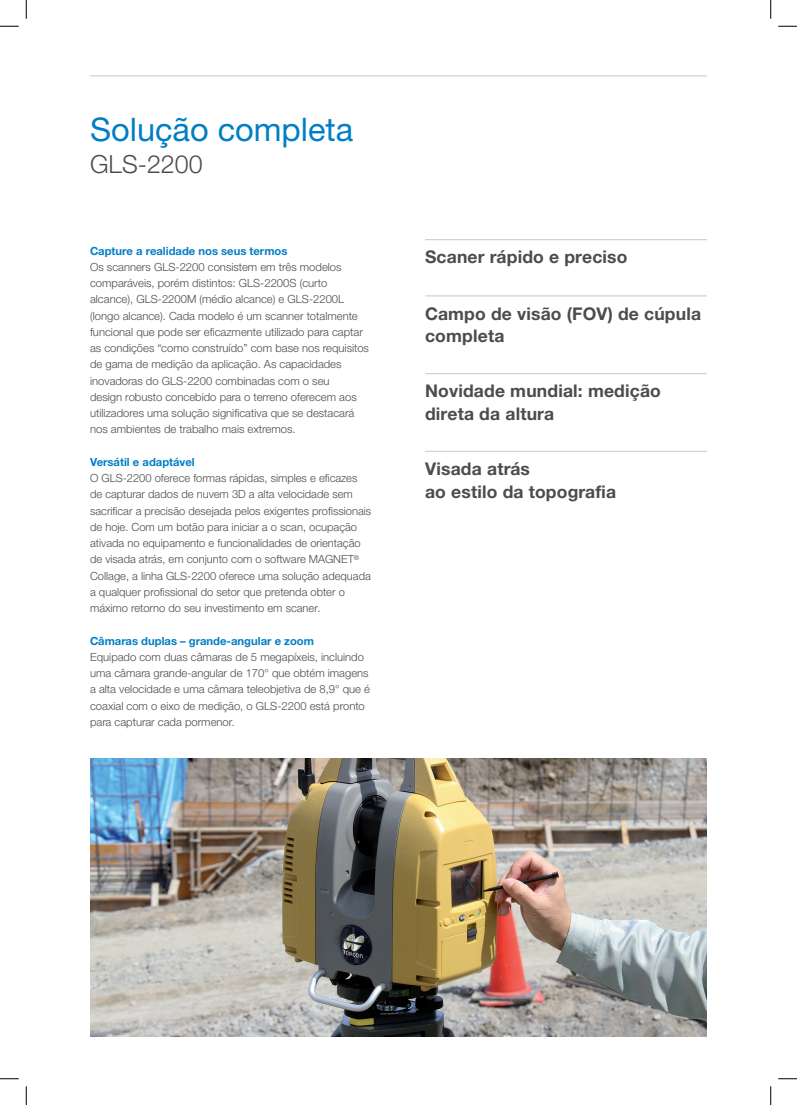
<style>
.page{position:relative;width:797px;height:1105px;background:#fff}
.page>*{position:absolute;margin:0;border:0;box-sizing:border-box;transform-origin:0 0}
.t1{font:32.5px "Helvetica Neue LTW1 G";color:#007ec5}
.t2{font:300 25px "Helvetica Neue LTW1 G";color:#4b4c4d}
.t3{font:700 17.5px/22.5px "Helvetica Neue LTW1 G";letter-spacing:.01em;color:#4b4c4d}
.t4{font:300 11.25px/16.2px "Helvetica Neue LTW1 G";color:#4b4c4d}
.t5{font:700 11.25px "Helvetica Neue LTW1 G";color:#007ec5}
</style>
<div class="page">
<hr style="left:90px;top:75px;width:617px;height:1px;background:#d1d2d4">
<hr style="left:425px;top:239px;width:282px;height:1px;background:#d1d2d4">
<hr style="left:425px;top:295px;width:282px;height:1px;background:#d1d2d4">
<hr style="left:425px;top:373px;width:282px;height:1px;background:#d1d2d4">
<hr style="left:425px;top:451px;width:282px;height:1px;background:#d1d2d4">
<img style="left:90px;top:758px;width:617px;height:278px">
<svg style="left:0;top:25px;width:19px;height:2px"></svg>
<svg style="left:778px;top:25px;width:19px;height:2px"></svg>
<svg style="left:0;top:1078px;width:19px;height:1px"></svg>
<svg style="left:778px;top:1078px;width:19px;height:1px"></svg>
<svg style="left:25px;top:0;width:2px;height:19px"></svg>
<svg style="left:25px;top:1086px;width:2px;height:19px"></svg>
<svg style="left:770px;top:0;width:1px;height:19px"></svg>
<svg style="left:770px;top:1086px;width:1px;height:19px"></svg>
<h1 class="t1" style="left:90px;top:109px;width:265px">Solução completa</h1>
<h2 class="t2" style="left:90px;top:149px;width:114px">GLS-2200</h2>
<p class="t5" style="left:90px;top:244px;width:199px">Capture a realidade nos seus termos</p>
<p class="t4" style="left:90px;top:259px;width:280px">Os scanners GLS-2200 consistem em três modelos comparáveis, porém distintos: GLS-2200S (curto alcance), GLS-2200M (médio alcance) e GLS-2200L (longo alcance). Cada modelo é um scanner totalmente funcional que pode ser eficazmente utilizado para captar as condições “como construído” com base nos requisitos de gama de medição da aplicação. As capacidades inovadoras do GLS-2200 combinadas com o seu<br>design robusto concebido para o terreno oferecem aos utilizadores uma solução significativa que se destacará nos ambientes de trabalho mais extremos.</p>
<p class="t5" style="left:90px;top:455px;width:106px">Versátil e adaptável</p>
<p class="t4" style="left:90px;top:470px;width:283px">O GLS-2200 oferece formas rápidas, simples e eficazes de capturar dados de nuvem 3D a alta velocidade sem sacrificar a precisão desejada pelos exigentes profissionais de hoje. Com um botão para iniciar a o scan, ocupação ativada no equipamento e funcionalidades de orientação de visada atrás, em conjunto com o software MAGNET<sup>® </sup>Collage, a linha GLS-2200 oferece uma solução adequada a qualquer profissional do setor que pretenda obter o máximo retorno do seu investimento em scaner.</p>
<p class="t5" style="left:90px;top:634px;width:225px">Câmaras duplas – grande-angular e zoom</p>
<p class="t4" style="left:90px;top:649px;width:281px">Equipado com duas câmaras de 5 megapíxeis, incluindo uma câmara grande-angular de 170° que obtém imagens a alta velocidade e uma câmara teleobjetiva de 8,9° que é coaxial com o eixo de medição, o GLS-2200 está pronto para capturar cada pormenor.</p>
<h3 class="t3" style="left:425px;top:246px;width:204px">Scaner rápido e preciso</h3>
<h3 class="t3" style="left:425px;top:302px;width:277px">Campo de visão (FOV) de cúpula completa</h3>
<h3 class="t3" style="left:425px;top:380px;width:237px">Novidade mundial: medição direta da altura</h3>
<h3 class="t3" style="left:425px;top:458px;width:192px">Visada atrás<br>ao estilo da topografia</h3>
</div>
